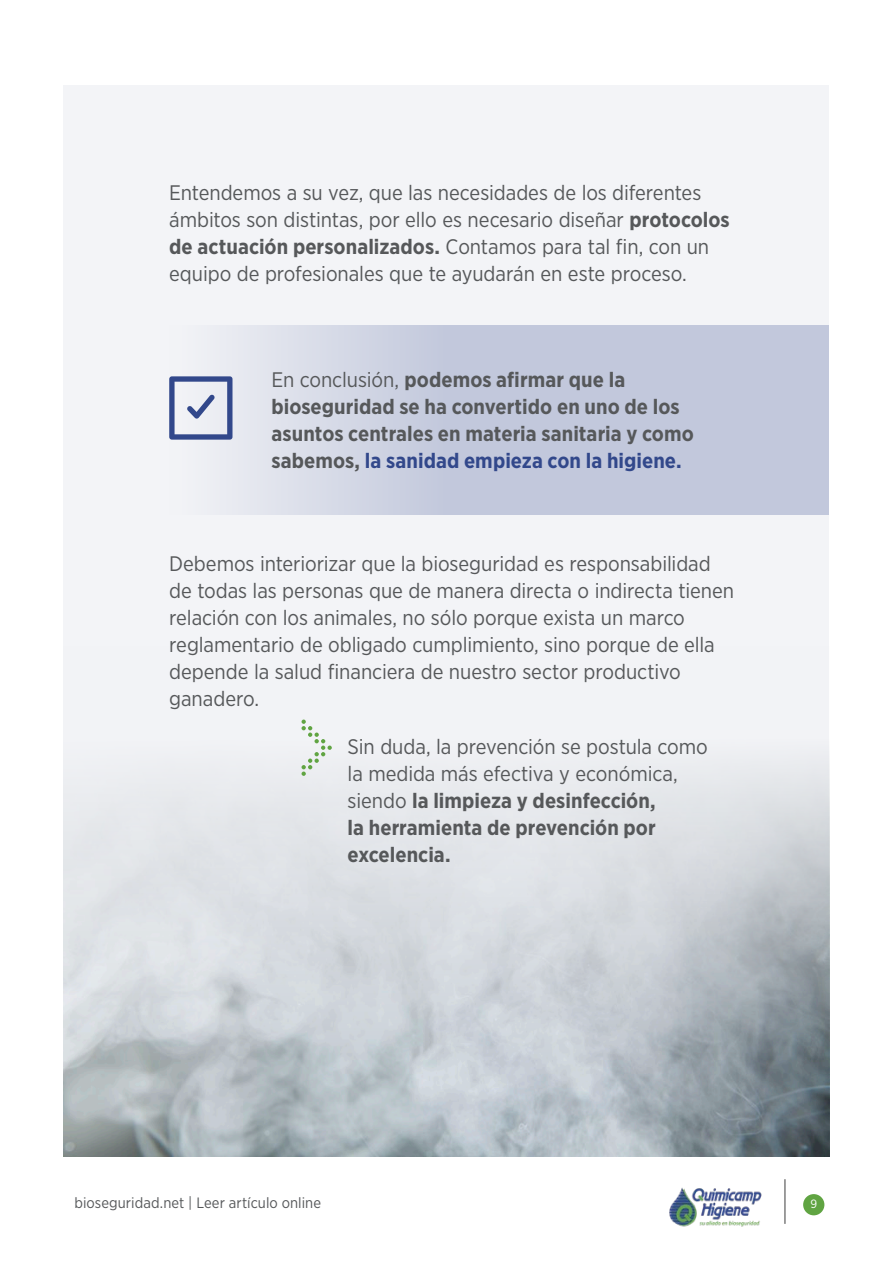
<style>
.page{position:relative;width:893px;height:1263px;background:#fff}
.page>*{position:absolute;margin:0;border:0;box-sizing:border-box;transform-origin:0 0}
.Online_txt{font:21px/27px "Gotham Narrow";letter-spacing:-.005em;color:#56585a}
.Online_txt-2{font:700 21px/27px "Gotham Narrow";letter-spacing:.005em;color:#56585a}
.t1{font:15px "Gotham Narrow";letter-spacing:.005em;color:#56585a}
.t2{font:12px "Gotham Narrow";color:#fff}
.s1{font-weight:700}
.s2{font-weight:400}
.s3{color:#32488b}
</style>
<div class="page">
<div style="left:803px;top:1194px;width:21px;height:21px;background:#60a442;border-radius:50%"></div>
<hr style="left:784px;top:1179px;width:2px;height:45px;background:#7e7e7e">
<div style="left:64px;top:85px;width:765px;height:1071px;background:#f3f4f7"></div>
<img style="left:669px;top:1187px;width:93px;height:40px">
<img style="left:64px;top:720px;width:765px;height:436px">
<svg style="left:232px;top:325px;width:597px;height:190px;background:#c8cedf"></svg>
<svg style="left:169px;top:376px;width:63px;height:64px"></svg>
<svg style="left:302px;top:719px;width:30px;height:57px"></svg>
<p class="Online_txt" style="left:169px;top:179px;width:562px">Entendemos a su vez, que las necesidades de los diferentes ámbitos son distintas, por ello es necesario diseñar <span class="s1">protocolos de actuación personalizados.</span> Contamos para tal fin, con un equipo de profesionales que te ayudarán en este proceso.</p>
<p class="Online_txt-2" style="left:272px;top:366px;width:424px"><span class="s2">En conclusión,</span> podemos afirmar que la bioseguridad se ha convertido en uno de los asuntos centrales en materia sanitaria y como sabemos, <span class="s3">la sanidad empieza con la higiene.</span></p>
<p class="Online_txt" style="left:169px;top:550px;width:566px">Debemos interiorizar que la bioseguridad es responsabilidad de todas las personas que de manera directa o indirecta tienen relación con los animales, no sólo porque exista un marco reglamentario de obligado cumplimiento, sino porque de ella depende la salud financiera de nuestro sector productivo ganadero.</p>
<p class="Online_txt" style="left:348px;top:732px;width:362px">Sin duda, la prevención se postula como la medida más efectiva y económica, siendo <span class="s1">la limpieza y desinfección,<br>la herramienta de prevención por excelencia.</span></p>
<p class="t1" style="left:74px;top:1193px;width:248px">bioseguridad.net | Leer artículo online</p>
<p class="t2" style="left:810px;top:1197px;width:8px">9</p>
</div>
